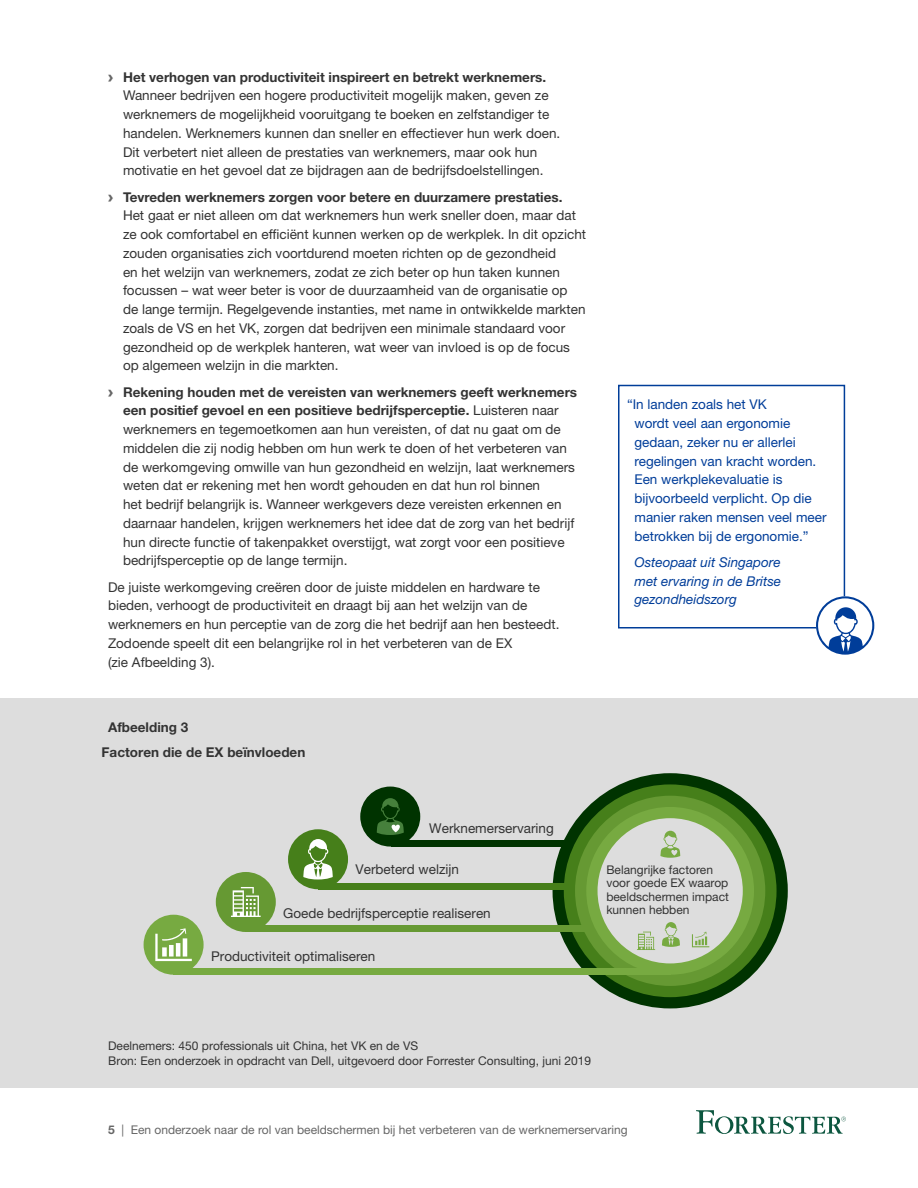
<style>
.page{position:relative;width:918px;height:1188px;background:#fff}
.page>*{position:absolute;margin:0;border:0;box-sizing:border-box;transform-origin:0 0}
.t1{font:13.5px/18.8px "Helvetica Neue LT Std";color:#333}
.t2{font:13.5px/18.8px "Helvetica Neue LT Std";color:#003d99}
.Attribution{font:italic 13.5px/18.8px "Helvetica Neue LT Std";color:#003d99;text-align:justify}
.t3{font:700 13.5px "Helvetica Neue LT Std";color:#333}
.t4{font:12px/13.5px "Helvetica Neue LT Std";color:#333}
.t5{font:12px "Helvetica Neue LT Std";color:#666}
.s1{font-family:"Arial";font-weight:900;font-size:15px;color:#666}
.s2{font-weight:700}
</style>
<div class="page">
<svg style="left:696px;top:1110px;width:150px;height:24px"></svg>
<div style="left:618px;top:385px;width:227px;height:243px;background:#fff;border:2px solid #003d99"></div>
<svg style="left:816px;top:596px;width:58px;height:59px"></svg>
<div style="left:0;top:698px;width:918px;height:390px;background:#ddd"></div>
<div style="left:216px;top:872px;width:60px;height:60px;background:#693;border-radius:50%"></div>
<svg style="left:231px;top:887px;width:30px;height:30px"></svg>
<div style="left:288px;top:829px;width:60px;height:60px;background:#467f1a;border-radius:50%"></div>
<svg style="left:303px;top:839px;width:30px;height:41px"></svg>
<div style="left:144px;top:915px;width:60px;height:60px;background:#77aa41;border-radius:50%"></div>
<svg style="left:155px;top:928px;width:37px;height:33px"></svg>
<div style="left:360px;top:787px;width:60px;height:60px;background:#030;border-radius:50%"></div>
<svg style="left:377px;top:798px;width:27px;height:37px"></svg>
<div style="left:553px;top:773px;width:235px;height:235px;background:#030;border-radius:50%"></div>
<div style="left:564px;top:784px;width:213px;height:213px;background:#467f1a;border-radius:50%"></div>
<div style="left:575px;top:796px;width:190px;height:190px;background:#693;border-radius:50%"></div>
<div style="left:586px;top:807px;width:168px;height:168px;background:#77aa41;border-radius:50%"></div>
<div style="left:598px;top:818px;width:145px;height:145px;background:#ddd;border-radius:50%"></div>
<svg style="left:660px;top:831px;width:20px;height:27px"></svg>
<svg style="left:637px;top:932px;width:18px;height:18px"></svg>
<svg style="left:662px;top:922px;width:18px;height:25px"></svg>
<svg style="left:692px;top:932px;width:17px;height:15px"></svg>
<div style="left:392px;top:840px;width:177px;height:7px;background:#030"></div>
<div style="left:318px;top:883px;width:251px;height:6px;background:#467f1a"></div>
<div style="left:246px;top:926px;width:341px;height:6px;background:#693"></div>
<div style="left:174px;top:968px;width:497px;height:7px;background:#77aa41"></div>
<p class="t1" style="left:123px;top:67px;width:439px;text-indent:-15px"><span class="s1">›</span> <span class="s2">Het verhogen van productiviteit inspireert en betrekt werknemers.<br></span>Wanneer bedrijven een hogere productiviteit mogelijk maken, geven ze werknemers de mogelijkheid vooruitgang te boeken en zelfstandiger te handelen. Werknemers kunnen dan sneller en effectiever hun werk doen.<br>Dit verbetert niet alleen de prestaties van werknemers, maar ook hun motivatie en het gevoel dat ze bijdragen aan de bedrijfsdoelstellingen.</p>
<p class="t1" style="left:123px;top:187px;width:465px;text-indent:-15px"><span class="s1">›</span> <span class="s2">Tevreden werknemers zorgen voor betere en duurzamere prestaties.<br></span>Het gaat er niet alleen om dat werknemers hun werk sneller doen, maar dat ze ook comfortabel en efficiënt kunnen werken op de werkplek. In dit opzicht zouden organisaties zich voortdurend moeten richten op de gezondheid<br>en het welzijn van werknemers, zodat ze zich beter op hun taken kunnen focussen – wat weer beter is voor de duurzaamheid van de organisatie op de lange termijn. Regelgevende instanties, met name in ontwikkelde markten zoals de VS en het VK, zorgen dat bedrijven een minimale standaard voor gezondheid op de werkplek hanteren, wat weer van invloed is op de focus op algemeen welzijn in die markten.</p>
<p class="t1" style="left:123px;top:382px;width:456px;text-indent:-15px"><span class="s1">›</span> <span class="s2">Rekening houden met de vereisten van werknemers geeft werknemers een positief gevoel en een positieve bedrijfsperceptie.</span> Luisteren naar werknemers en tegemoetkomen aan hun vereisten, of dat nu gaat om de middelen die zij nodig hebben om hun werk te doen of het verbeteren van de werkomgeving omwille van hun gezondheid en welzijn, laat werknemers weten dat er rekening met hen wordt gehouden en dat hun rol binnen<br>het bedrijf belangrijk is. Wanneer werkgevers deze vereisten erkennen en daarnaar handelen, krijgen werknemers het idee dat de zorg van het bedrijf hun directe functie of takenpakket overstijgt, wat zorgt voor een positieve bedrijfsperceptie op de lange termijn.</p>
<p class="t1" style="left:108px;top:577px;width:453px">De juiste werkomgeving creëren door de juiste middelen en hardware te bieden, verhoogt de productiviteit en draagt bij aan het welzijn van de werknemers en hun perceptie van de zorg die het bedrijf aan hen besteedt.<br>Zodoende speelt dit een belangrijke rol in het verbeteren van de EX<br>(zie Afbeelding 3).</p>
<p class="t3" style="left:108px;top:719px;width:82px">Afbeelding 3</p>
<p class="t3" style="left:102px;top:744px;width:205px">Factoren die de EX beïnvloeden</p>
<p class="t2" style="left:634px;top:395px;width:194px;text-indent:-8px">“In landen zoals het VK<br>wordt veel aan ergonomie gedaan, zeker nu er allerlei regelingen van kracht worden.<br>Een werkplekevaluatie is bijvoorbeeld verplicht. Op die manier raken mensen veel meer betrokken bij de ergonomie.”</p>
<p class="Attribution" style="left:634px;top:552px;width:148px">Osteopaat uit Singapore met ervaring in de Britse gezondheidszorg</p>
<p class="t1" style="left:429px;top:819px;width:126px">Werknemerservaring</p>
<p class="t1" style="left:356px;top:860px;width:105px">Verbeterd welzijn</p>
<p class="t1" style="left:283px;top:904px;width:209px">Goede bedrijfsperceptie realiseren</p>
<p class="t1" style="left:211px;top:947px;width:166px">Productiviteit optimaliseren</p>
<p class="t4" style="left:606px;top:863px;width:124px">Belangrijke factoren voor goede EX waarop beeldschermen impact kunnen hebben</p>
<p class="t4" style="left:108px;top:1038px;width:484px;line-height:15px">Deelnemers: 450 professionals uit China, het VK en de VS<br>Bron: Een onderzoek in opdracht van Dell, uitgevoerd door Forrester Consulting, juni 2019</p>
<p class="t5" style="left:108px;top:1123px;width:521px"><span class="s2">5</span> | Een onderzoek naar de rol van beeldschermen bij het verbeteren van de werknemerservaring</p>
</div>
